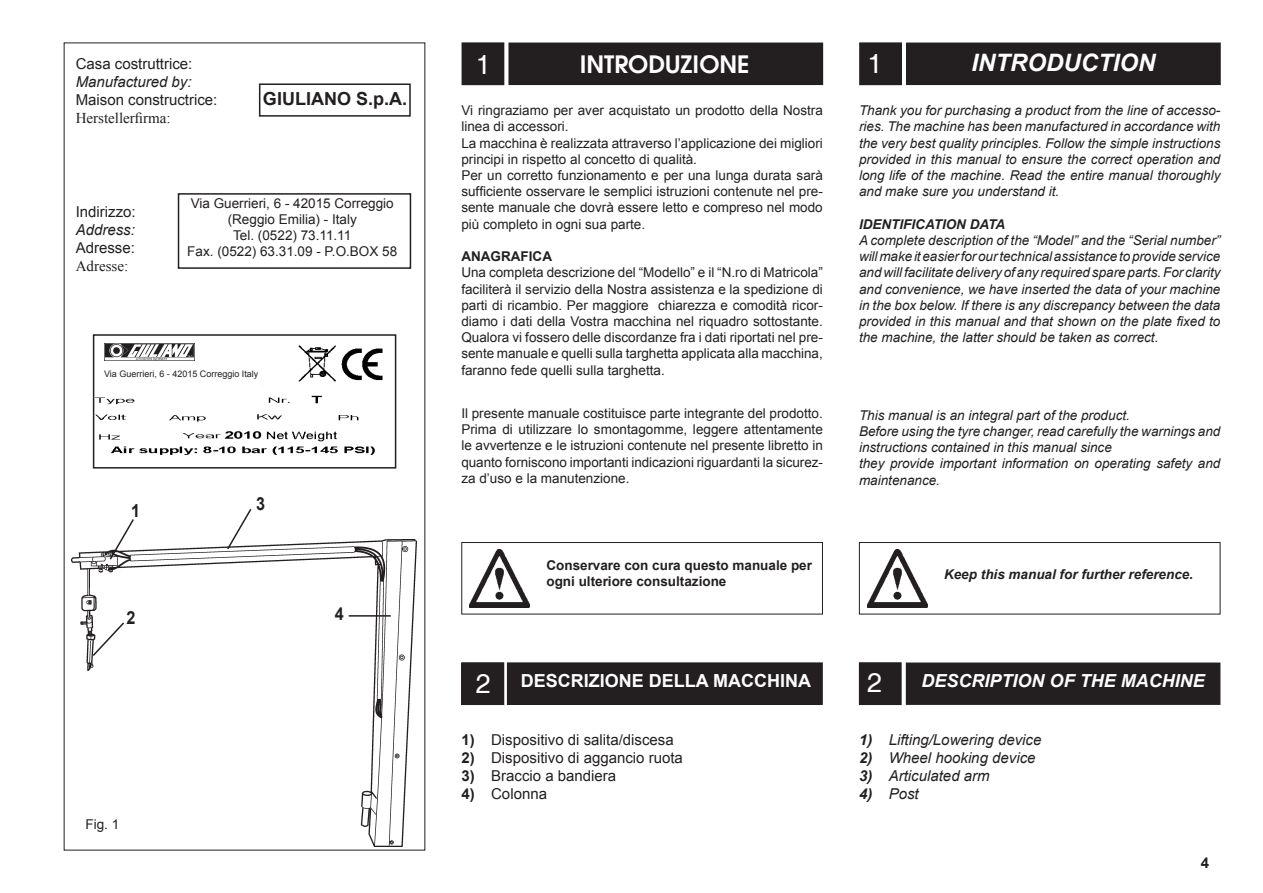
<style>
.page{position:relative;width:1263px;height:893px;background:#fff}
.page>*{position:absolute;margin:0;border:0;box-sizing:border-box;transform-origin:0 0}
.t1{font:27px "Helvetica";color:#fff}
.t2{font:600 24px "Avant Garde";color:#fff}
.t3{font:italic 700 24px "Arial";color:#fff}
.t4{font:700 18px "Arial";color:#fff}
.t5{font:italic 700 18px "Arial";color:#fff}
.t6{font:700 18px "Arial";color:#231f20}
.t7{font:700 18px "Arial";color:#231f20;scale:.9 1}
.t8{font:15px "Arial";color:#231f20}
.t9{font:italic 15px "Arial";color:#231f20}
.t10{font:15px "Times New Roman";color:#231f20}
.t11{font:italic 15px "Arial";letter-spacing:-.025em;color:#231f20}
.t12{font:700 15px "Arial";color:#231f20}
.t13{font:13.5px/16.2px "Arial";color:#231f20;text-align:justify}
.t14{font:italic 13.5px/16.2px "Arial";color:#231f20;text-align:justify}
.t15{font:700 13.5px/16.2px "Arial";color:#231f20}
.t16{font:italic 700 13.5px "Arial";color:#231f20}
.t17{font:9px "Arial";color:#231f20}
.s1{font-family:"Helvetica";font-weight:400;font-size:27px}
.s2{font-weight:700}
</style>
<div class="page">
<div style="left:462px;top:43px;width:42px;height:42px;background:#231f20"></div>
<div style="left:509px;top:43px;width:313px;height:41px;background:#231f20"></div>
<div style="left:508px;top:43px;width:315px;height:42px;border:2px solid #231f20"></div>
<div style="left:907px;top:43px;width:313px;height:41px;background:#231f20"></div>
<div style="left:906px;top:43px;width:315px;height:42px;border:2px solid #231f20"></div>
<div style="left:860px;top:43px;width:41px;height:42px;background:#231f20"></div>
<div style="left:859px;top:43px;width:43px;height:42px;border:1px solid #231f20"></div>
<img style="left:470px;top:549px;width:59px;height:58px">
<div style="left:461px;top:542px;width:362px;height:72px;border:1px solid #231f20"></div>
<img style="left:867px;top:549px;width:60px;height:58px">
<div style="left:859px;top:542px;width:361px;height:72px;border:1px solid #231f20"></div>
<div style="left:178px;top:193px;width:233px;height:76px;border:2px solid #231f20"></div>
<div style="left:259px;top:83px;width:152px;height:34px;border:2px solid #231f20"></div>
<img style="left:71px;top:539px;width:346px;height:308px">
<svg style="left:108px;top:519px;width:27px;height:42px"></svg>
<svg style="left:91px;top:621px;width:35px;height:37px"></svg>
<svg style="left:226px;top:509px;width:27px;height:42px"></svg>
<hr style="left:349px;top:615px;width:42px;height:2px;background:#231f20">
<div style="left:462px;top:663px;width:42px;height:41px;background:#231f20"></div>
<div style="left:461px;top:662px;width:43px;height:43px;border:1px solid #231f20"></div>
<div style="left:508px;top:663px;width:314px;height:41px;background:#231f20"></div>
<div style="left:507px;top:662px;width:316px;height:43px;border:2px solid #231f20"></div>
<div style="left:906px;top:663px;width:314px;height:41px;background:#231f20"></div>
<div style="left:906px;top:662px;width:314px;height:43px;border:2px solid #231f20"></div>
<div style="left:859px;top:663px;width:42px;height:41px;background:#231f20"></div>
<div style="left:859px;top:662px;width:42px;height:43px;border:1px solid #231f20"></div>
<img style="left:96px;top:343px;width:287px;height:112px">
<div style="left:93px;top:334px;width:303px;height:135px;border:2px solid #231f20"></div>
<img style="left:104px;top:343px;width:90px;height:18px">
<p class="t8" style="left:76px;top:54px;width:118px">Casa costruttrice:</p>
<p class="t9" style="left:76px;top:72px;width:117px">Manufactured by:</p>
<p class="t8" style="left:76px;top:90px;width:143px">Maison constructrice:</p>
<p class="t10" style="left:76px;top:108px;width:96px">Herstellerfirma:</p>
<h3 class="t6" style="left:263px;top:86px;width:146px">GIULIANO S.p.A.</h3>
<p class="t8" style="left:76px;top:202px;width:62px">Indirizzo:</p>
<p class="t9" style="left:76px;top:220px;width:61px">Address:</p>
<p class="t8" style="left:76px;top:238px;width:61px">Adresse:</p>
<p class="t10" style="left:76px;top:256px;width:54px">Adresse:</p>
<p class="t13" style="left:187px;top:195px;width:211px;text-align:center">Via Guerrieri, 6 - 42015 Correggio (Reggio Emilia) - Italy<br>Tel. (0522) 73.11.11<br>Fax. (0522) 63.31.09 - P.O.BOX 58</p>
<p class="t17" style="left:104px;top:368px;width:156px">Via Guerrieri, 6 - 42015 Correggio Italy</p>
<h3 class="t7" style="left:131px;top:499px;width:12px">1</h3>
<h3 class="t7" style="left:127px;top:606px;width:12px">2</h3>
<p class="t13" style="left:85px;top:817px;width:35px">Fig. 1</p>
<h3 class="t7" style="left:256px;top:492px;width:12px">3</h3>
<h3 class="t7" style="left:335px;top:602px;width:12px">4</h3>
<h1 class="t1" style="left:476px;top:49px;width:17px">1</h1>
<h2 class="t2" style="left:580px;top:49px;width:171px">INTRODUZIONE</h2>
<h1 class="t1" style="left:867px;top:48px;width:17px">1</h1>
<h2 class="t3" style="left:971px;top:47px;width:185px">INTRODUCTION</h2>
<p class="t13" style="left:461px;top:103px;width:363px;text-align:left">Vi ringraziamo per aver acquistato un prodotto della Nostra linea di accessori.<br>La macchina è realizzata attraverso l’applicazione dei migliori principi in rispetto al concetto di qualità.<br>Per un corretto funzionamento e per una lunga durata sarà sufficiente osservare le semplici istruzioni contenute nel pre&shy;sente manuale che dovrà essere letto e compreso nel modo più completo in ogni sua parte.</p>
<p class="t15" style="left:461px;top:249px;width:92px">ANAGRAFICA</p>
<p class="t13" style="left:461px;top:265px;width:363px">Una completa descrizione del “Modello” e il “N.ro di Matricola” faciliterà il servizio della Nostra assistenza e la spedizione di parti di ricambio. Per maggiore chiarezza e comodità ricor&shy;diamo i dati della Vostra macchina nel riquadro sottostante.<br>Qualora vi fossero delle discordanze fra i dati riportati nel pre&shy;sente manuale e quelli sulla targhetta applicata alla macchina, faranno fede quelli sulla targhetta.</p>
<p class="t14" style="left:859px;top:103px;width:364px">Thank you for purchasing a product from the line of accesso&shy;ries. The machine has been manufactured in accordance with the very best quality principles. Follow the simple instructions provided in this manual to ensure the correct operation and long life of the machine. Read the entire manual thoroughly and make sure you understand it.</p>
<p class="t16" style="left:859px;top:215px;width:148px">IDENTIFICATION DATA</p>
<p class="t14" style="left:859px;top:232px;width:364px">A complete description of the “Model” and the “Serial number” will make it easier for our technical assistance to provide service and will facilitate delivery of any required spare parts. For clarity and convenience, we have inserted the data of your machine in the box below. If there is any discrepancy between the data provided in this manual and that shown on the plate fixed to the machine, the latter should be taken as correct.</p>
<p class="t13" style="left:461px;top:405px;width:363px">Il presente manuale costituisce parte integrante del prodotto.<br>Prima di utilizzare lo smontagomme, leggere attentamente le avvertenze e le istruzioni contenute nel presente libretto in quanto forniscono importanti indicazioni riguardanti la sicurez&shy;za d’uso e la manutenzione.</p>
<p class="t14" style="left:859px;top:407px;width:363px;text-align:left">This manual is an integral part of the product.<br>Before using the tyre changer, read carefully the warnings and instructions contained in this manual since<br>they provide important information on operating safety and maintenance.</p>
<p class="t15" style="left:546px;top:557px;width:267px">Conservare con cura questo manuale per ogni ulteriore consultazione</p>
<p class="t16" style="left:944px;top:565px;width:251px">Keep this manual for further reference.</p>
<h3 class="t4" style="left:476px;top:668px;width:337px"><span class="s1">2</span> DESCRIZIONE DELLA MACCHINA</h3>
<h1 class="t1" style="left:867px;top:667px;width:17px">2</h1>
<h3 class="t5" style="left:922px;top:669px;width:285px">DESCRIPTION OF THE MACHINE</h3>
<p class="t8" style="left:461px;top:730px;width:214px"><span class="s2">1)</span> Dispositivo di salita/discesa</p>
<p class="t8" style="left:461px;top:748px;width:223px"><span class="s2">2)</span> Dispositivo di aggancio ruota</p>
<p class="t8" style="left:461px;top:766px;width:156px"><span class="s2">3)</span> Braccio a bandiera</p>
<p class="t8" style="left:461px;top:784px;width:87px"><span class="s2">4)</span> Colonna</p>
<p class="t11" style="left:859px;top:730px;width:184px"><span class="s2">1)</span> Lifting/Lowering device</p>
<p class="t9" style="left:859px;top:748px;width:178px"><span class="s2">2)</span> Wheel hooking device</p>
<p class="t9" style="left:859px;top:766px;width:132px"><span class="s2">3)</span> Articulated arm</p>
<p class="t9" style="left:859px;top:784px;width:62px"><span class="s2">4)</span> Post</p>
<p class="t12" style="left:1201px;top:853px;width:10px">4</p>
</div>
